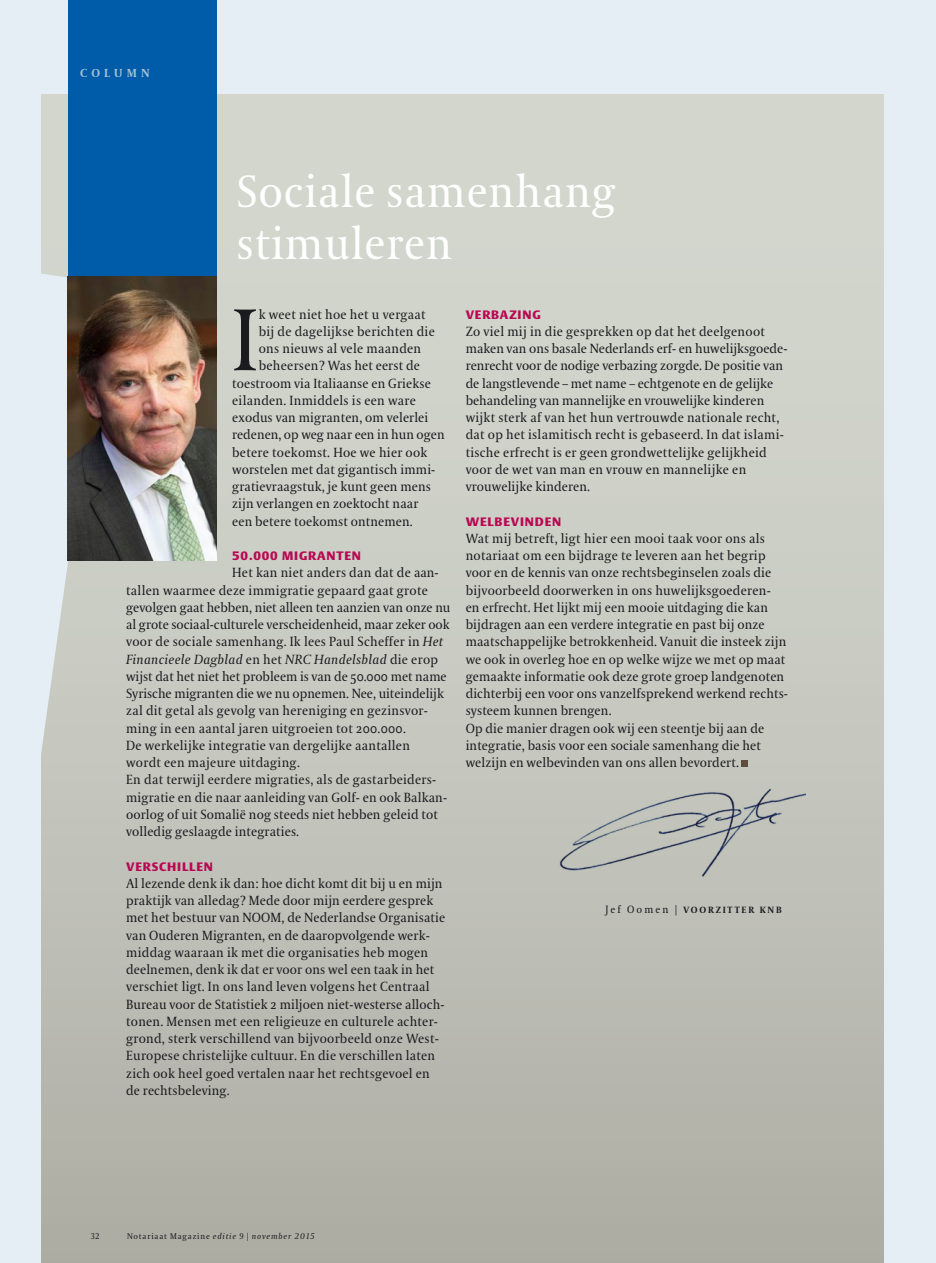
<style>
.page{position:relative;width:936px;height:1263px;background:#fff}
.page>*{position:absolute;margin:0;border:0;box-sizing:border-box;transform-origin:0 0}
.t1{font:87.3px "VPRO Coranto";color:#1a1a1f}
.t2{font:45px/52.5px "VPRO Coranto";letter-spacing:.02em;color:#fff}
.t3{font:13.2px/17.2px "VPRO Coranto";letter-spacing:.01em;color:#1a1a1f}
.t4{font:700 12px "VPRO Vesta";letter-spacing:.07em;color:#b80852}
.t5{font:700 11.55px "VPRO Coranto";letter-spacing:.355em;color:#a4c3d5}
.t6{font:700 9px "VPRO Coranto";letter-spacing:.2em;color:#1a1a1f}
.t7{font:italic 8.25px "VPRO Coranto";letter-spacing:.1em;color:#1a1a1f}
.t8{font:8.25px "VPRO Coranto Cn";color:#1a1a1f}
.s1{font-style:italic}
.s2{font-weight:400;font-size:10.5px}
.s3{font-style:normal}
.s4{font-family:"VPRO Coranto Cn";font-style:normal}
</style>
<div class="page">
<div style="left:0;top:0;width:935px;height:1263px;background:#e5eef5"></div>
<div style="left:42px;top:94px;width:841px;height:1169px;background:linear-gradient(to bottom,#d9dcd4,#b1b1a8)"></div>
<svg style="left:41px;top:270px;width:66px;height:553px;fill:#cacdc4"></svg>
<div style="left:68px;top:0;width:148px;height:560px;background:#005ba8"></div>
<img style="left:68px;top:276px;width:148px;height:284px">
<img style="left:557px;top:784px;width:248px;height:98px">
<div style="left:741px;top:761px;width:7px;height:6px;background:#5e4c3d"></div>
<p class="t5" style="left:80px;top:66px;width:71px">COLUMN</p>
<h2 class="t2" style="left:236px;top:165px;width:381px">Sociale samenhang stimuleren</h2>
<h1 class="t1" style="left:232px;top:289px;width:27px">I</h1>
<p class="t3" style="left:259px;top:305px;width:168px">k weet niet hoe het u vergaat</p>
<p class="t3" style="left:259px;top:323px;width:178px">bij de dagelijkse berichten die</p>
<p class="t3" style="left:259px;top:340px;width:164px">ons nieuws al vele maanden</p>
<p class="t3" style="left:259px;top:357px;width:163px">beheersen? Was het eerst de</p>
<p class="t3" style="left:232px;top:374px;width:200px">toestroom via Italiaanse en Griekse</p>
<p class="t3" style="left:232px;top:392px;width:185px">eilanden. Inmiddels is een ware</p>
<p class="t3" style="left:232px;top:409px;width:198px">exodus van migranten, om velerlei</p>
<p class="t3" style="left:232px;top:426px;width:214px">redenen, op weg naar een in hun ogen</p>
<p class="t3" style="left:232px;top:443px;width:197px">betere toekomst. Hoe we hier ook</p>
<p class="t3" style="left:232px;top:461px;width:205px">worstelen met dat gigantisch immi-</p>
<p class="t3" style="left:232px;top:478px;width:200px">gratievraagstuk, je kunt geen mens</p>
<p class="t3" style="left:232px;top:495px;width:188px">zijn verlangen en zoektocht naar</p>
<p class="t3" style="left:232px;top:512px;width:182px">een betere toekomst ontnemen.</p>
<p class="t4" style="left:232px;top:551px;width:130px">50.000 MIGRANTEN</p>
<p class="t3" style="left:126px;top:564px;width:326px;text-indent:106px">Het kan niet anders dan dat de aan&shy;tallen waarmee deze immigratie gepaard gaat grote gevolgen gaat hebben, niet alleen ten aanzien van onze nu al grote sociaal-culturele verscheidenheid, maar zeker ook voor de sociale samenhang. Ik lees Paul Scheffer in <span class="s1">Het Financieele Dagblad</span> en het <span class="s1">NRC Handelsblad</span> die erop wijst dat het niet het probleem is van de 50.000 met name Syrische migranten die we nu opnemen. Nee, uiteindelijk zal dit getal als gevolg van hereniging en gezinsvor&shy;ming in een aantal jaren uitgroeien tot 200.000.<br>De werkelijke integratie van dergelijke aantallen<br>wordt een majeure uitdaging.<br>En dat terwijl eerdere migraties, als de gastarbeiders&shy;migratie en die naar aanleiding van Golf- en ook Balkan&shy;oorlog of uit Somalië nog steeds niet hebben geleid tot volledig geslaagde integraties.</p>
<p class="t4" style="left:126px;top:861px;width:88px">VERSCHILLEN</p>
<p class="t3" style="left:126px;top:875px;width:320px">Al lezende denk ik dan: hoe dicht komt dit bij u en mijn praktijk van alledag? Mede door mijn eerdere gesprek met het bestuur van NOOM, de Nederlandse Organisatie van Ouderen Migranten, en de daaropvolgende werk&shy;middag waaraan ik met die organisaties heb mogen deelnemen, denk ik dat er voor ons wel een taak in het verschiet ligt. In ons land leven volgens het Centraal Bureau voor de Statistiek 2 miljoen niet-westerse alloch&shy;tonen. Mensen met een religieuze en culturele achter&shy;grond, sterk verschillend van bijvoorbeeld onze West-Europese christelijke cultuur. En die verschillen laten zich ook heel goed vertalen naar het rechtsgevoel en de rechtsbeleving.</p>
<p class="t4" style="left:465px;top:309px;width:76px">VERBAZING</p>
<p class="t3" style="left:465px;top:323px;width:323px">Zo viel mij in die gesprekken op dat het deelgenoot maken van ons basale Nederlands erf- en huwelijksgoede&shy;renrecht voor de nodige verbazing zorgde. De positie van de langstlevende – met name – echtgenote en de gelijke behandeling van mannelijke en vrouwelijke kinderen wijkt sterk af van het hun vertrouwde nationale recht, dat op het islamitisch recht is gebaseerd. In dat islami&shy;tische erfrecht is er geen grondwettelijke gelijkheid voor de wet van man en vrouw en mannelijke en vrouwelijke kinderen.</p>
<p class="t4" style="left:465px;top:516px;width:97px">WELBEVINDEN</p>
<p class="t3" style="left:465px;top:530px;width:324px">Wat mij betreft, ligt hier een mooi taak voor ons als notariaat om een bijdrage te leveren aan het begrip voor en de kennis van onze rechtsbeginselen zoals die bijvoorbeeld doorwerken in ons huwelijksgoederen-<br>en erfrecht. Het lijkt mij een mooie uitdaging die kan bijdragen aan een verdere integratie en past bij onze maatschappelijke betrokkenheid. Vanuit die insteek zijn we ook in overleg hoe en op welke wijze we met op maat gemaakte informatie ook deze grote groep landgenoten dichterbij een voor ons vanzelfsprekend werkend rechts&shy;systeem kunnen brengen.<br>Op die manier dragen ook wij een steentje bij aan de integratie, basis voor een sociale samenhang die het welzijn en welbevinden van ons allen bevordert.</p>
<p class="t6" style="left:605px;top:904px;width:178px"><span class="s2">Jef Oomen |</span> VOORZITTER KNB</p>
<p class="t8" style="left:91px;top:1231px;width:10px">32</p>
<p class="t7" style="left:127px;top:1231px;width:189px"><span class="s3">Notariaat Magazine</span> editie <span class="s4">9 |</span> november 2015</p>
</div>
